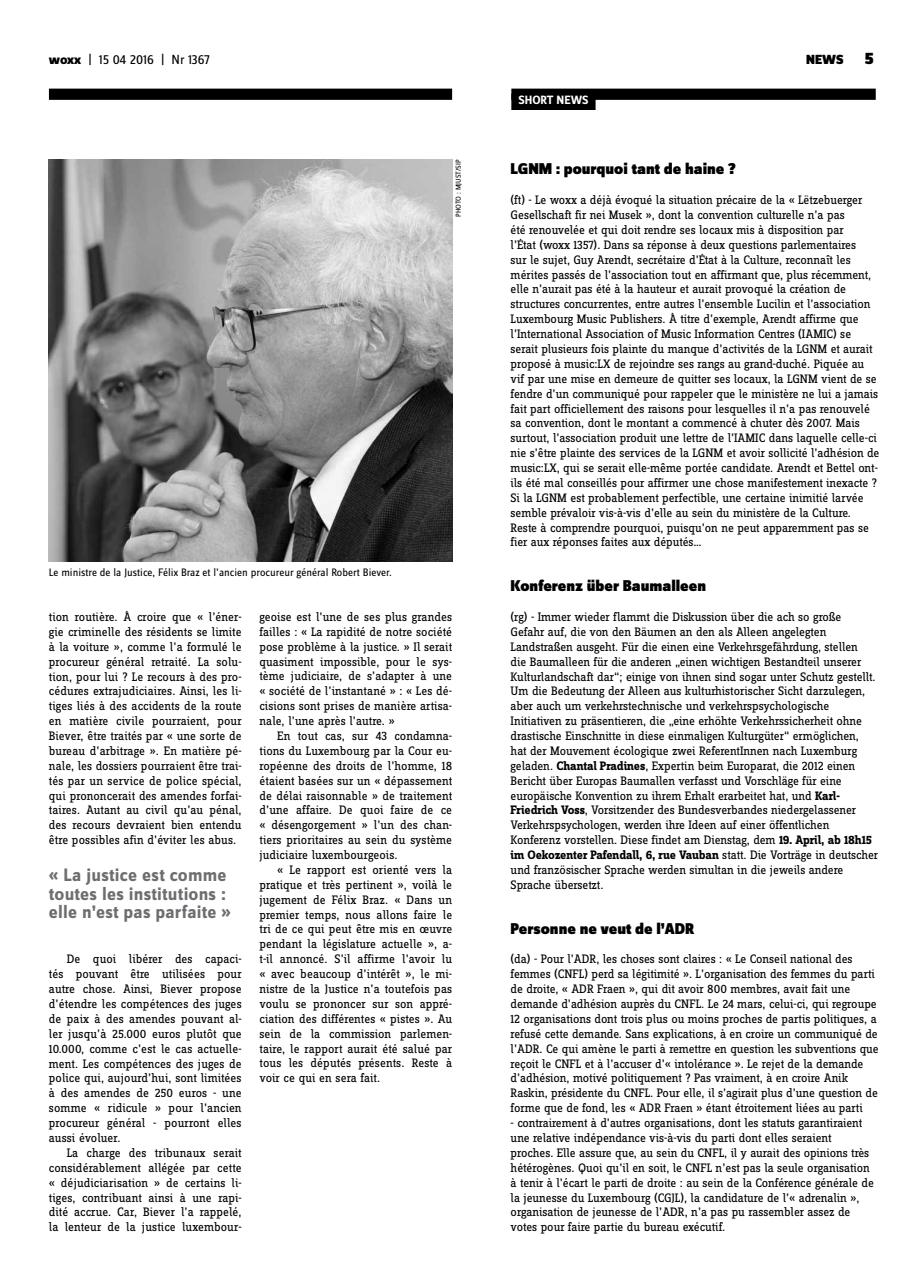
<style>
.page{position:relative;width:922px;height:1276px;background:#fff}
.page>*{position:absolute;margin:0;border:0;box-sizing:border-box;transform-origin:0 0}
.t1{font:700 18.75px/18.8px "Zine Sans Dis";letter-spacing:.01em;color:#6d6e71}
.t2{font:900 16.25px "Zine Sans Dis";color:#000}
.t3{font:13.75px "Zine Sans Dis";letter-spacing:-.01em;color:#000}
.t4{font:900 13.75px "Zine Sans Dis";color:#000}
.t5{font:12.75px/14.9px "Zine Slab Dis";letter-spacing:-.01em;color:#000;text-align:justify}
.t6{font:700 12.5px "Zine Sans Dis";color:#fff}
.t7{font:11.25px "Zine Sans Dis";color:#000}
.t8{font:7.5px "Zine Sans Dis";letter-spacing:-.02em;color:#000}
.s1{font-weight:800}
.s2{font-size:17.5px}
.s3{font-weight:700}
</style>
<div class="page">
<img style="left:49px;top:159px;width:403px;height:402px">
<div style="left:49px;top:89px;width:403px;height:11px;background:#000"></div>
<div style="left:511px;top:89px;width:364px;height:11px;background:#000"></div>
<div style="left:511px;top:94px;width:84px;height:16px;background:#000"></div>
<p class="t3" style="left:49px;top:53px;width:162px"><span class="s1">woxx</span> | 15 04 2016 | Nr 1367</p>
<p class="t4" style="left:806px;top:53px;width:69px">NEWS <span class="s2">5</span></p>
<p class="t8" style="left:454px;top:217px;width:59px;rotate:-90deg">Photo : MJUST/SIP</p>
<p class="t7" style="left:49px;top:566px;width:344px">Le ministre de la J ustice, Félix Braz et l’ancien procureur général Robert Biever.</p>
<p class="t5" style="left:49px;top:610px;width:194px">tion routière. À croire que « l’éner&shy;gie criminelle des résidents se limite à la voiture », comme l’a formulé le procureur général retraité. La solu&shy;tion, pour lui ? Le recours à des pro&shy;cédures extrajudiciaires. Ainsi, les li&shy;tiges liés à des accidents de la route en matière civile pourraient, pour Biever, être traités par « une sorte de bureau d’arbitrage ». En matière pé&shy;nale, les dossiers pourraient être trai&shy;tés par un service de police spécial, qui prononcerait des amendes forfai&shy;taires. Autant au civil qu’au pénal, des recours devraient bien entendu être possibles afin d’éviter les abus.</p>
<h1 class="t1" style="left:49px;top:866px;width:184px">« La justice est comme toutes les institutions : elle n’est pas parfaite »</h1>
<p class="t5" style="left:49px;top:952px;width:194px;text-indent:18px">De quoi libérer des capaci&shy;tés pouvant être utilisées pour autre chose. Ainsi, Biever propose d’étendre les compétences des juges de paix à des amendes pouvant al&shy;ler jusqu’à 25.000 euros plutôt que 10.000, comme c’est le cas actuelle&shy;ment. Les compétences des juges de police qui, aujourd’hui, sont limitées à des amendes de 250 euros - une somme « ridicule » pour l’ancien procureur général - pourront elles aussi évoluer.</p>
<p class="t5" style="left:49px;top:1146px;width:194px;text-indent:18px">La charge des tribunaux serait considérablement allégée par cette « déjudiciarisation » de certains li&shy;tiges, contribuant ainsi à une rapi&shy;dité accrue. Car, Biever l’a rappelé, la lenteur de la justice luxembour-</p>
<p class="t5" style="left:259px;top:610px;width:194px">geoise est l’une de ses plus grandes failles : « La rapidité de notre société pose problème à la justice. » Il serait quasiment impossible, pour le sys&shy;tème judiciaire, de s’adapter à une « société de l’instantané » : « Les dé&shy;cisions sont prises de manière artisa&shy;nale, l’une après l’autre. »</p>
<p class="t5" style="left:259px;top:729px;width:194px;text-indent:18px">En tout cas, sur 43 condamna&shy;tions du Luxembourg par la Cour eu&shy;ropéenne des droits de l’homme, 18 étaient basées sur un « dépassement de délai raisonnable » de traitement d’une affaire. De quoi faire de ce « désengorgement » l’un des chan&shy;tiers prioritaires au sein du système judiciaire luxembourgeois.</p>
<p class="t5" style="left:259px;top:863px;width:194px;text-indent:18px">« Le rapport est orienté vers la pratique et très pertinent », voilà le jugement de Félix Braz. « Dans un premier temps, nous allons faire le tri de ce qui peut être mis en œuvre pendant la législature actuelle », a&shy;t-il annoncé. S’il affirme l’avoir lu « avec beaucoup d’intérêt », le mi&shy;nistre de la Justice n’a toutefois pas voulu se prononcer sur son appré&shy;ciation des différentes « pistes ». Au sein de la commission parlemen&shy;taire, le rapport aurait été salué par tous les députés présents. Reste à voir ce qui en sera fait.</p>
<p class="t6" style="left:518px;top:93px;width:71px">SHORT NEWS</p>
<p class="t2" style="left:510px;top:160px;width:227px">LGNM : pourquoi tant de haine ?</p>
<p class="t5" style="left:510px;top:193px;width:370px;text-align:left">(ft) - Le woxx a déjà évoqué la situation précaire de la « Lëtzebuerger Gesellschaft fir nei Musek », dont la convention culturelle n’a pas<br>été renouvelée et qui doit rendre ses locaux mis à disposition par<br>l’État (woxx 1357). Dans sa réponse à deux questions parlementaires<br>sur le sujet, Guy Arendt, secrétaire d’État à la Culture, reconnaît les mérites passés de l’association tout en affirmant que, plus récemment, elle n’aurait pas été à la hauteur et aurait provoqué la création de structures concurrentes, entre autres l’ensemble Lucilin et l’association Luxembourg Music Publishers. À titre d’exemple, Arendt affirme que l’International Association of Music Information Centres (IAMIC) se serait plusieurs fois plainte du manque d’activités de la LGNM et aurait proposé à music:LX de rejoindre ses rangs au grand-duché. Piquée au vif par une mise en demeure de quitter ses locaux, la LGNM vient de se fendre d’un communiqué pour rappeler que le ministère ne lui a jamais fait part officiellement des raisons pour lesquelles il n’a pas renouvelé sa convention, dont le montant a commencé à chuter dès 2007. Mais surtout, l’association produit une lettre de l’IAMIC dans laquelle celle-ci nie s’être plainte des services de la LGNM et avoir sollicité l’adhésion de music:LX, qui se serait elle-même portée candidate. Arendt et Bettel ont&shy;ils été mal conseillés pour affirmer une chose manifestement inexacte ?<br>Si la LGNM est probablement perfectible, une certaine inimitié larvée semble prévaloir vis-à-vis d’elle au sein du ministère de la Culture.<br>Reste à comprendre pourquoi, puisqu’on ne peut apparemment pas se fier aux réponses faites aux députés…</p>
<p class="t2" style="left:510px;top:577px;width:197px">Konferenz über Baumalleen</p>
<p class="t5" style="left:510px;top:610px;width:369px;text-align:left">(rg) - Immer wieder flammt die Diskussion über die ach so große Gefahr auf, die von den Bäumen an den als Alleen angelegten Landstraßen ausgeht. Für die einen eine Verkehrsgefährdung, stellen<br>die Baumalleen für die anderen „einen wichtigen Bestandteil unserer Kulturlandschaft dar“; einige von ihnen sind sogar unter Schutz gestellt.<br>Um die Bedeutung der Alleen aus kulturhistorischer Sicht darzulegen, aber auch um verkehrstechnische und verkehrspsychologische Initiativen zu präsentieren, die „eine erhöhte Verkehrssicherheit ohne drastische Einschnitte in diese einmaligen Kulturgüter“ ermöglichen, hat der Mouvement écologique zwei ReferentInnen nach Luxemburg geladen. <span class="s3">Chantal Pradines</span>, Expertin beim Europarat, die 2012 einen Bericht über Europas Baumallen verfasst und Vorschläge für eine europäische Konvention zu ihrem Erhalt erarbeitet hat, und <span class="s3">Karl-Friedrich Voss</span>, Vorsitzender des Bundesverbandes niedergelassener Verkehrspsychologen, werden ihre Ideen auf einer öffentlichen Konferenz vorstellen. Diese findet am Dienstag, dem <span class="s3">19. April, ab 18h15 im Oekozenter Pafendall, 6, rue Vauban</span> statt. Die Vorträge in deutscher und französischer Sprache werden simultan in die jeweils andere Sprache übersetzt.</p>
<p class="t2" style="left:510px;top:919px;width:185px">Personne ne veut de l’ADR</p>
<p class="t5" style="left:510px;top:952px;width:369px;text-align:left">(da) - Pour l’ADR, les choses sont claires : « Le Conseil national des femmes (CNFL) perd sa légitimité ». L’organisation des femmes du parti de droite, « ADR Fraen », qui dit avoir 800 membres, avait fait une demande d’adhésion auprès du CNFL. Le 24 mars, celui-ci, qui regroupe 12 organisations dont trois plus ou moins proches de partis politiques, a refusé cette demande. Sans explications, à en croire un communiqué de l’ADR. Ce qui amène le parti à remettre en question les subventions que reçoit le CNFL et à l’accuser d’« intolérance ». Le rejet de la demande d’adhésion, motivé politiquement ? Pas vraiment, à en croire Anik Raskin, présidente du CNFL. Pour elle, il s’agirait plus d’une question de forme que de fond, les « ADR Fraen » étant étroitement liées au parti</p>
<p class="t5" style="left:510px;top:1116px;width:365px;text-align:left">- contrairement à d’autres organisations, dont les statuts garantiraient une relative indépendance vis-à-vis du parti dont elles seraient proches. Elle assure que, au sein du CNFL, il y aurait des opinions très hétérogènes. Quoi qu’il en soit, le CNFL n’est pas la seule organisation à tenir à l’écart le parti de droite : au sein de la Conférence générale de la jeunesse du Luxembourg (CGJL), la candidature de l’« adrenalin », organisation de jeunesse de l’ADR, n’a pas pu rassembler assez de votes pour faire partie du bureau exécutif.</p>
</div>
